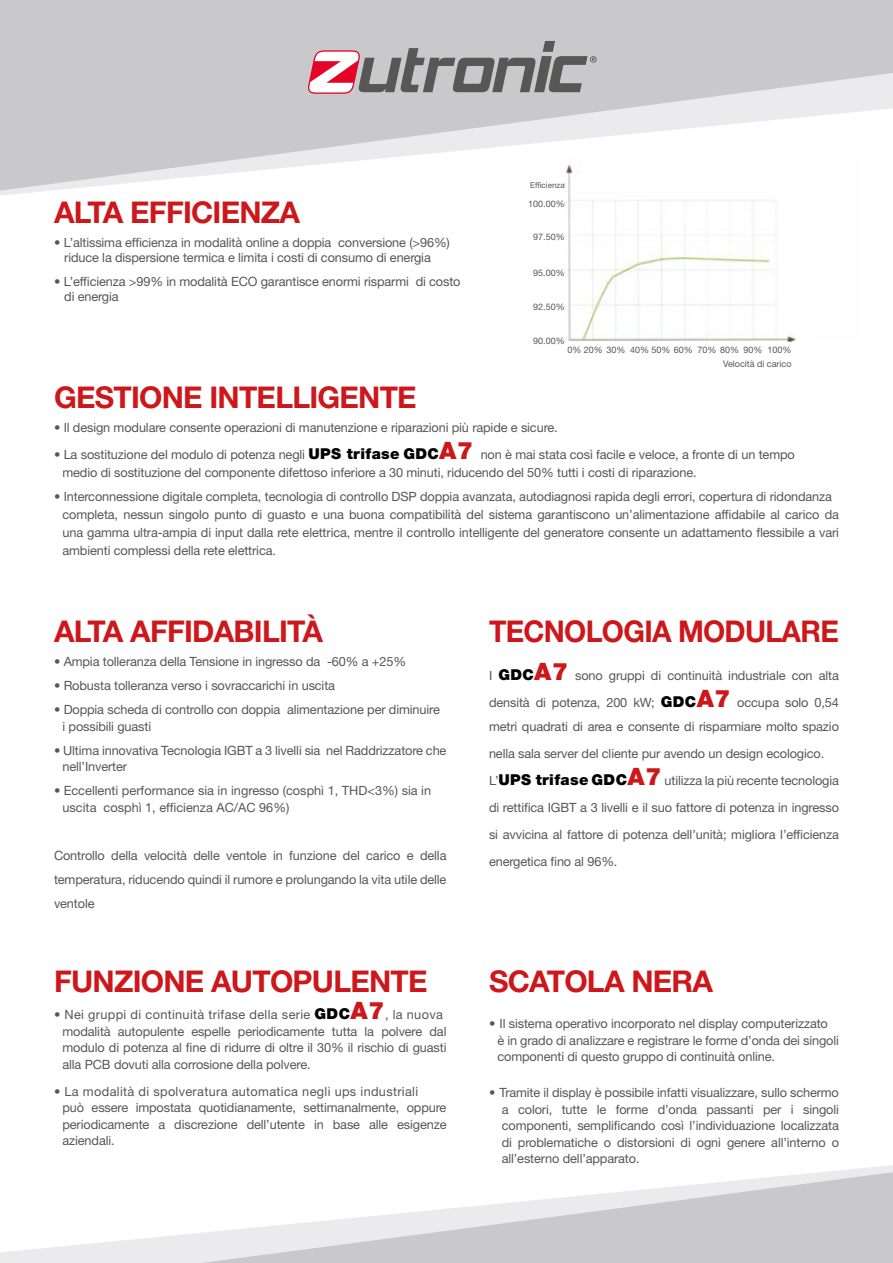
<style>
.page{position:relative;width:893px;height:1263px;background:#fff}
.page>*{position:absolute;margin:0;border:0;box-sizing:border-box;transform-origin:0 0}
.t1{font:700 30px "Helvetica Neue LT Std";letter-spacing:-.025em;color:#cd171a}
.t2{font:700 30px "Helvetica Neue LT Std";letter-spacing:-.025em;color:#cd171a;scale:.95 1}
.t3{font:12.75px/16.5px "Helvetica Neue LT Std";letter-spacing:-.01em;color:#575756}
.t4{font:9px/14px "Helvetica Neue LT Std";color:#575756;text-align:right}
.t5{font:8.1px "Helvetica Neue LT Std";color:#575756}
.s1{font-weight:900;font-size:15px;color:#000}
.s2{font-weight:900;font-size:24px;color:#cd171a}
</style>
<div class="page">
<svg style="left:0;top:0;width:893px;height:191px;fill:#c9c9cc"></svg>
<svg style="left:308px;top:41px;width:289px;height:53px;background:#ab9fa2"></svg>
<svg style="left:0;top:1165px;width:893px;height:98px"></svg>
<svg style="left:201px;top:1172px;width:692px;height:91px;fill:#c9c9cc"></svg>
<img style="left:565px;top:159px;width:297px;height:183px">
<div style="left:54px;top:971px;width:392px;height:210px;background:#fff"></div>
<h1 class="t1" style="left:54px;top:193px;width:248px">ALTA EFFICIENZA</h1>
<p class="t3" style="left:64px;top:234px;width:387px;line-height:15px;text-indent:-10px">• L’altissima efficienza in modalità online a doppia conversione (&gt;96%) riduce la dispersione termica e limita i costi di consumo di energia</p>
<p class="t3" style="left:64px;top:273px;width:398px;line-height:15px;text-indent:-10px">• L’efficienza &gt;99% in modalità ECO garantisce enormi risparmi di costo di energia</p>
<p class="t5" style="left:530px;top:180px;width:36px">Efficienza</p>
<p class="t4" style="left:528px;top:197px;width:38px">100.00%</p>
<p class="t4" style="left:533px;top:230px;width:33px">97.50%</p>
<p class="t4" style="left:533px;top:266px;width:33px">95.00%</p>
<p class="t4" style="left:533px;top:300px;width:33px">92.50%</p>
<p class="t4" style="left:533px;top:334px;width:33px">90.00%</p>
<p class="t4" style="left:567px;top:342px;width:226px">0% 20% 30% 40% 50% 60% 70% 80% 90% 100%<br>Velocità di carico</p>
<h1 class="t1" style="left:54px;top:379px;width:364px">GESTIONE INTELLIGENTE</h1>
<p class="t3" style="left:54px;top:419px;width:505px">• Il design modulare consente operazioni di manutenzione e riparazioni più rapide e sicure.</p>
<p class="t3" style="left:63px;top:446px;width:734px;line-height:18px;text-indent:-9px">• La sostituzione del modulo di potenza negli <span class="s1">UPS trifase GDC</span><span class="s2">A7</span> non è mai stata così facile e veloce, a fronte di un tempo medio di sostituzione del componente difettoso inferiore a 30 minuti, riducendo del 50% tutti i costi di riparazione.</p>
<p class="t3" style="left:63px;top:488px;width:778px;line-height:18px;text-indent:-9px">• Interconnessione digitale completa, tecnologia di controllo DSP doppia avanzata, autodiagnosi rapida degli errori, copertura di ridondanza completa, nessun singolo punto di guasto e una buona compatibilità del sistema garantiscono un’alimentazione affidabile al carico da una gamma ultra-ampia di input dalla rete elettrica, mentre il controllo intelligente del generatore consente un adattamento flessibile a vari ambienti complessi della rete elettrica.</p>
<h1 class="t1" style="left:54px;top:613px;width:271px">ALTA AFFIDABILITÀ</h1>
<p class="t3" style="left:54px;top:653px;width:354px">• Ampia tolleranza della Tensione in ingresso da -60% a +25%</p>
<p class="t3" style="left:54px;top:677px;width:283px">• Robusta tolleranza verso i sovraccarichi in uscita</p>
<p class="t3" style="left:63px;top:701px;width:379px;text-indent:-9px">• Doppia scheda di controllo con doppia alimentazione per diminuire i possibili guasti</p>
<p class="t3" style="left:63px;top:742px;width:385px;text-indent:-9px">• Ultima innovativa Tecnologia IGBT a 3 livelli sia nel Raddrizzatore che nell’Inverter</p>
<p class="t3" style="left:63px;top:782px;width:370px;text-indent:-9px">• Eccellenti performance sia in ingresso (cosphì 1, THD&lt;3%) sia in uscita cosphì 1, efficienza AC/AC 96%)</p>
<p class="t3" style="left:54px;top:843px;width:394px;line-height:24px;text-align:justify">Controllo della velocità delle ventole in funzione del carico e della temperatura, riducendo quindi il rumore e prolungando la vita utile delle ventole</p>
<h1 class="t1" style="left:54px;top:963px;width:375px">FUNZIONE AUTOPULENTE</h1>
<p class="t3" style="left:63px;top:1006px;width:385px;text-indent:-9px">• Nei gruppi di continuità trifase della serie <span class="s1">GDC</span><span class="s2">A7</span>, la nuova modalità autopulente espelle periodicamente tutta la polvere dal modulo di potenza al fine di ridurre di oltre il 30% il rischio di guasti alla PCB dovuti alla corrosione della polvere.</p>
<p class="t3" style="left:63px;top:1083px;width:385px;text-indent:-9px">• La modalità di spolveratura automatica negli ups industriali<br>può essere impostata quotidianamente, settimanalmente, oppure periodicamente a discrezione dell’utente in base alle esigenze aziendali.</p>
<h1 class="t2" style="left:489px;top:613px;width:370px">TECNOLOGIA MODULARE</h1>
<p class="t3" style="left:489px;top:662px;width:351px;line-height:27px">I <span class="s1">GDC</span><span class="s2">A7</span> sono gruppi di continuità industriale con alta densità di potenza, 200 kW; <span class="s1">GDC</span><span class="s2">A7</span> occupa solo 0,54</p>
<p class="t3" style="left:489px;top:712px;width:352px;line-height:27px">metri quadrati di area e consente di risparmiare molto spazio nella sala server del cliente pur avendo un design ecologico.<br>L’<span class="s1">UPS trifase GDC</span><span class="s2">A7</span> utilizza la più recente tecnologia di rettifica IGBT a 3 livelli e il suo fattore di potenza in ingresso si avvicina al fattore di potenza dell’unità; migliora l’efficienza energetica fino al 96%.</p>
<h1 class="t1" style="left:489px;top:963px;width:226px">SCATOLA NERA</h1>
<p class="t3" style="left:497px;top:1015px;width:343px;text-indent:-9px">• Il sistema operativo incorporato nel display computerizzato<br>è in grado di analizzare e registrare le forme d’onda dei singoli componenti di questo gruppo di continuità online.</p>
<p class="t3" style="left:502px;top:1084px;width:339px;text-align:justify;text-indent:-13px">• Tramite il display è possibile infatti visualizzare, sullo schermo a colori, tutte le forme d’onda passanti per i singoli componenti, semplificando così l’individuazione localizzata di problematiche o distorsioni di ogni genere all’interno o all’esterno dell’apparato.</p>
</div>
